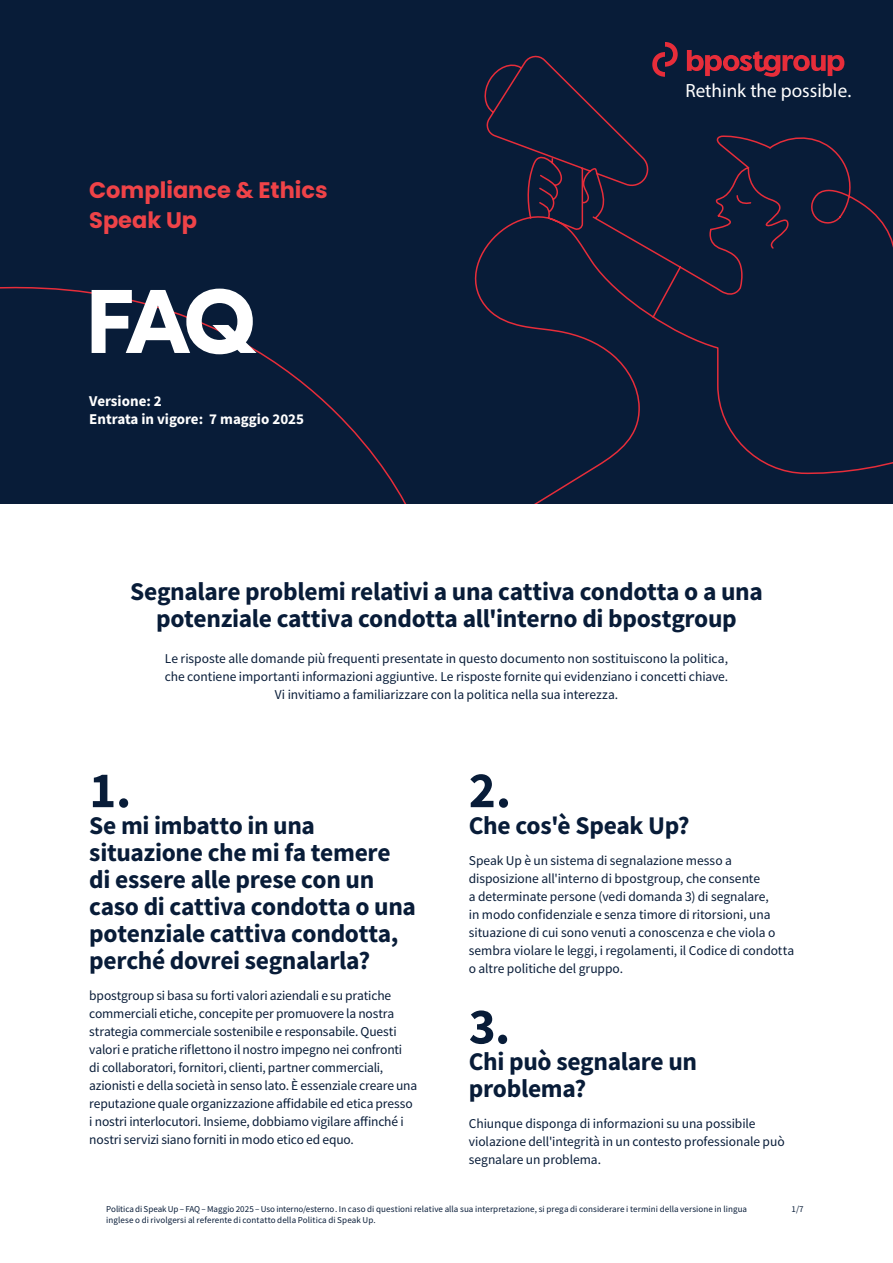
<style>
.page{position:relative;width:893px;height:1263px;background:#fff}
.page>*{position:absolute;margin:0;border:0;box-sizing:border-box;transform-origin:0 0}
.t1{font:700 90px "GT Eesti Pro Display";color:#fff}
.t2{font:700 51px "Source Sans Pro";color:#081c38}
.t3{font:700 25.5px/27px "Source Sans Pro";letter-spacing:-.015em;color:#081c38}
.t4{font:700 22.5px/30px "Poppins";color:#ef4348}
.t5{font:19.2px "Myriad Pro";color:#fff}
.t6{font:700 15px/18px "Source Sans Pro";color:#fff}
.t7{font:13.5px/18px "Source Sans Pro";letter-spacing:-.01em;color:#081c38}
.t8{font:9px "Source Sans Pro";letter-spacing:.01em;color:#081c38}
</style>
<div class="page">
<div style="left:0;top:0;width:893px;height:455px;background:#081c38"></div>
<svg style="left:0;top:55px;width:893px;height:449px"></svg>
<svg style="left:652px;top:42px;width:192px;height:35px"></svg>
<h3 class="t4" style="left:89px;top:175px;width:240px">Compliance &amp; Ethics<br>Speak Up</h3>
<h1 class="t1" style="left:86px;top:272px;width:171px">FAQ</h1>
<p class="t6" style="left:89px;top:391px;width:216px">Versione: 2<br>Entrata in vigore: 7 maggio 2025</p>
<h3 class="t5" style="left:685px;top:79px;width:168px">Rethink the possible.</h3>
<h3 class="t3" style="left:130px;top:578px;width:634px;text-align:center">Segnalare problemi relativi a una cattiva condotta o a una potenziale cattiva condotta all'interno di bpostgroup</h3>
<p class="t7" style="left:165px;top:649px;width:565px;text-align:center">Le risposte alle domande più frequenti presentate in questo documento non sostituiscono la politica, che contiene importanti informazioni aggiuntive. Le risposte fornite qui evidenziano i concetti chiave.<br>Vi invitiamo a familiarizzare con la politica nella sua interezza.</p>
<h2 class="t2" style="left:89px;top:756px;width:43px">1.</h2>
<h3 class="t3" style="left:89px;top:812px;width:328px">Se mi imbatto in una situazione che mi fa temere di essere alle prese con un caso di cattiva condotta o una potenziale cattiva condotta, perché dovrei segnalarla?</h3>
<p class="t7" style="left:89px;top:986px;width:329px">bpostgroup si basa su forti valori aziendali e su pratiche commerciali etiche, concepite per promuovere la nostra strategia commerciale sostenibile e responsabile. Questi valori e pratiche riflettono il nostro impegno nei confronti<br>di collaboratori, fornitori, clienti, partner commerciali, azionisti e della società in senso lato. È essenziale creare una reputazione quale organizzazione affidabile ed etica presso i nostri interlocutori. Insieme, dobbiamo vigilare affinché i nostri servizi siano forniti in modo etico ed equo.</p>
<h2 class="t2" style="left:469px;top:756px;width:44px">2.</h2>
<h3 class="t3" style="left:469px;top:812px;width:222px">Che cos'è Speak Up?</h3>
<p class="t7" style="left:469px;top:851px;width:327px">Speak Up è un sistema di segnalazione messo a disposizione all'interno di bpostgroup, che consente<br>a determinate persone (vedi domanda 3) di segnalare,<br>in modo confidenziale e senza timore di ritorsioni, una situazione di cui sono venuti a conoscenza e che viola o sembra violare le leggi, i regolamenti, il Codice di condotta o altre politiche del gruppo.</p>
<h2 class="t2" style="left:469px;top:992px;width:43px">3.</h2>
<h3 class="t3" style="left:469px;top:1048px;width:230px">Chi può segnalare un problema?</h3>
<p class="t7" style="left:469px;top:1115px;width:317px">Chiunque disponga di informazioni su una possibile violazione dell'integrità in un contesto professionale può segnalare un problema.</p>
<p class="t8" style="left:106px;top:1204px;width:642px">Politica di Speak Up – FAQ – Maggio 2025 – Uso interno/esterno. In caso di questioni relative alla sua interpretazione, si prega di considerare i termini della versione in lingua</p>
<p class="t8" style="left:792px;top:1204px;width:14px">1/7</p>
<p class="t8" style="left:106px;top:1214px;width:271px">inglese o di rivolgersi al referente di contatto della Politica di Speak Up.</p>
</div>
